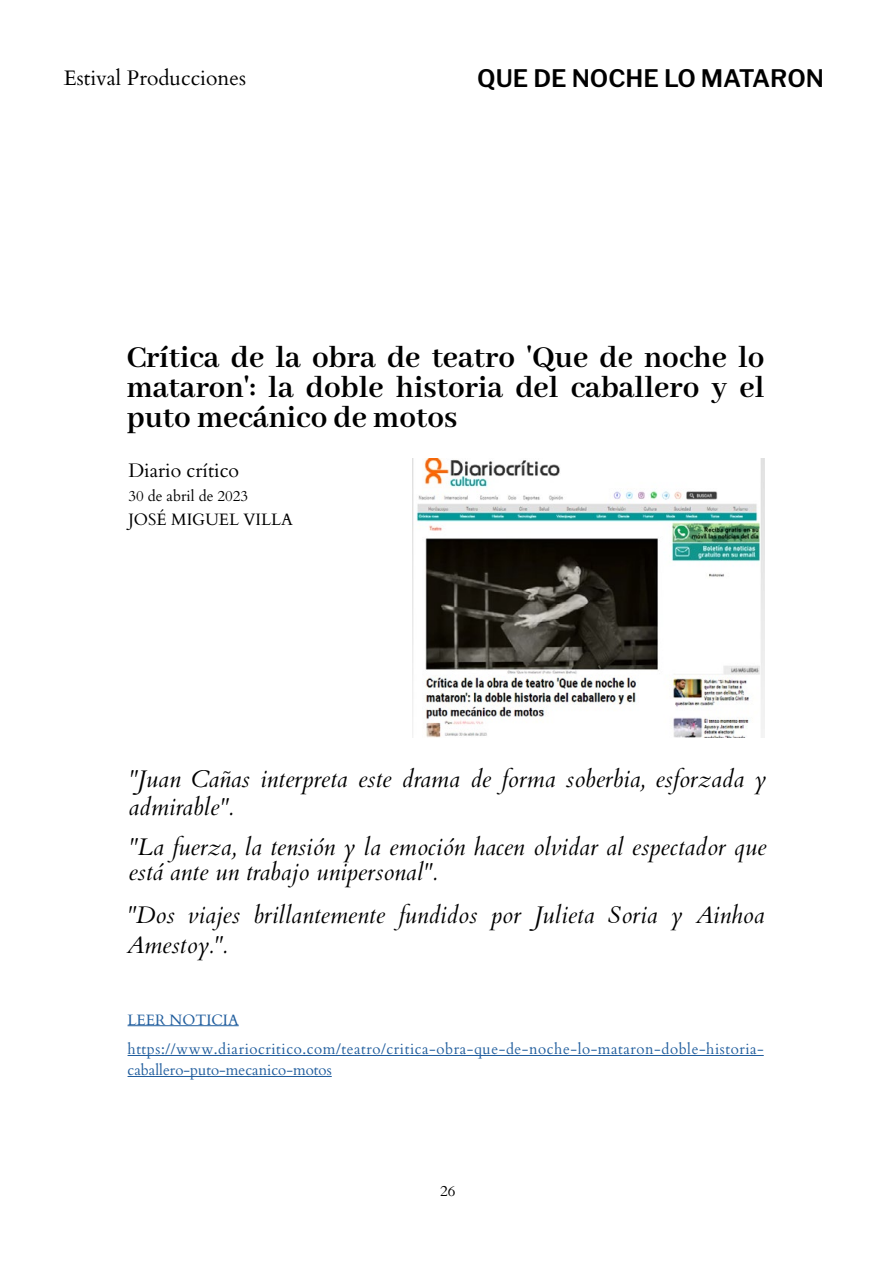
<style>
.page{position:relative;width:893px;height:1263px;background:#fff}
.page>*{position:absolute;margin:0;border:0;box-sizing:border-box;transform-origin:0 0}
.t1{font:700 33px/30px "Abhaya Libre";color:#000;text-align:justify}
.t2{font:italic 24px/28.5px "Cardo";color:#000}
.t3{font:600 24px "Libre Franklin";color:#000}
.t4{font:21px "Cardo";color:#000}
.t5{font:19.5px "Cardo";color:#000}
.t6{font:16.5px "Cardo";color:#000}
.t7{font:15px/21px "Cardo";letter-spacing:.035em;color:#215e9e}
.t8{font:15px "Cardo";color:#000}
.t9{font:15px "Cardo";color:#215e9e}
</style>
<div class="page">
<hr style="left:128px;top:1055px;width:636px;height:1px;background:#215e9e">
<hr style="left:128px;top:1076px;width:204px;height:1px;background:#215e9e">
<hr style="left:128px;top:1025px;width:111px;height:1px;background:#215e9e">
<img style="left:412px;top:459px;width:353px;height:278px">
<p class="t4" style="left:64px;top:61px;width:184px">Estival Producciones</p>
<p class="t3" style="left:477px;top:64px;width:348px">QUE DE NOCHE LO MATARON</p>
<h1 class="t1" style="left:127px;top:343px;width:639px">Crítica de la obra de teatro 'Que de noche lo mataron': la doble historia del caballero y el puto mecánico de motos</h1>
<p class="t5" style="left:128px;top:455px;width:112px">Diario crítico</p>
<p class="t8" style="left:128px;top:484px;width:121px">30 de abril de 2023</p>
<p class="t6" style="left:128px;top:506px;width:166px">JOSÉ MIGUEL VILLA</p>
<p class="t2" style="left:128px;top:764px;width:639px">"Juan Cañas interpreta este drama de forma soberbia, esforzada y admirable".</p>
<p class="t2" style="left:128px;top:834px;width:639px;line-height:25.5px">"La fuerza, la tensión y la emoción hacen olvidar al espectador que está ante un trabajo unipersonal".</p>
<p class="t2" style="left:127px;top:900px;width:639px;line-height:30px">"Dos viajes brillantemente fundidos por Julieta Soria y Ainhoa<br>Amestoy.".</p>
<p class="t9" style="left:128px;top:1007px;width:113px">LEER NOTICIA</p>
<p class="t7" style="left:128px;top:1038px;width:638px">https://www.diariocritico.com/teatro/critica-obra-que-de-noche-lo-mataron-doble-historia&shy;caballero-puto-mecanico-motos</p>
<p class="t8" style="left:440px;top:1178px;width:17px">26</p>
</div>
